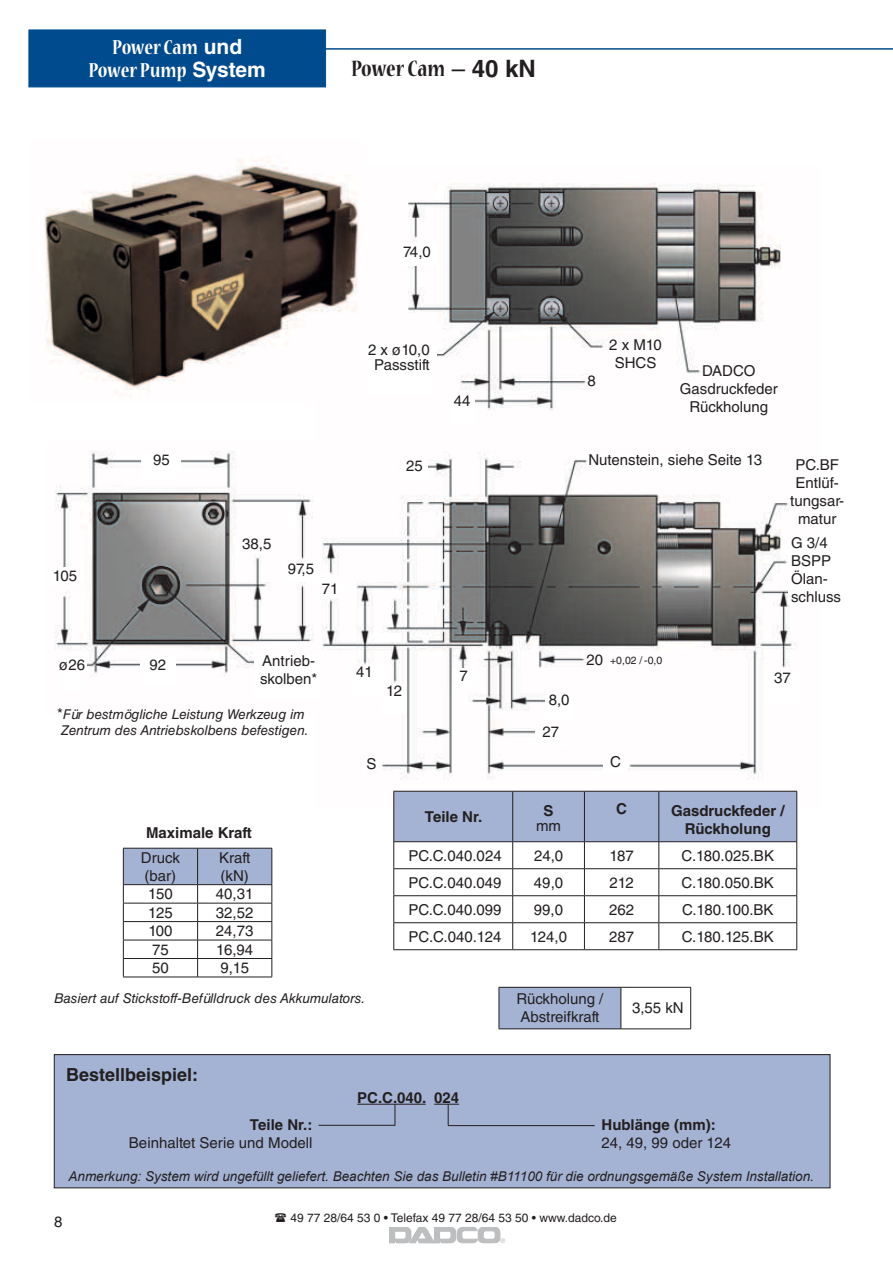
<style>
.page{position:relative;width:893px;height:1263px;background:#fff}
.page>*{position:absolute;margin:0;border:0;box-sizing:border-box;transform-origin:0 0}
.t1{font:700 condensed 24.75px "Nueva Std";letter-spacing:-.01em;color:#231f20}
.t2{font:700 condensed 22.5px/23.2px "Nueva Std";color:#fff;text-align:center}
.t3{font:700 18px "Helvetica LT Std";color:#231f20}
.t4{font:15px/18px "Helvetica LT Std";color:#231f20}
.t5{font:700 15px/18px "Helvetica LT Std";color:#231f20;text-align:center}
.t6{font:italic 13.5px/16.2px "Helvetica LT Std";color:#231f20}
.t7{font:italic 13.5px "Arial";color:#231f20}
.t8{font:12px "Helvetica LT Std";color:#231f20}
.t9{font:10.5px "Helvetica LT Std";color:#231f20}
.t10{font:6.45px "Helvetica LT Std";color:#bcbec0}
.s1{font-family:"Helvetica LT Std";font-stretch:normal;font-size:21px}
.s2{font-family:"Helvetica LT Std";font-weight:400;font-stretch:normal;font-size:24px}
.s3{font-family:"Helvetica LT Std";font-stretch:normal;font-size:24px}
.s4{font-style:normal;font-size:15px}
</style>
<div class="page">
<div style="left:29px;top:30px;width:297px;height:57px;background:#004b8e"></div>
<hr style="left:295px;top:48px;width:598px;height:2px;background:#004b8e">
<svg style="left:389px;top:1227px;width:111px;height:16px"></svg>
<img style="left:322px;top:183px;width:476px;height:624px">
<div style="left:54px;top:1054px;width:776px;height:134px;background:#a4b2d3"></div>
<div style="left:54px;top:1054px;width:776px;height:134px;border:1px solid #231f20"></div>
<hr style="left:357px;top:1104px;width:69px;height:1px;background:#231f20">
<hr style="left:319px;top:1125px;width:76px;height:1px;background:#231f20">
<svg style="left:395px;top:1104px;width:1px;height:21px"></svg>
<svg style="left:434px;top:1104px;width:25px;height:21px"></svg>
<hr style="left:448px;top:1125px;width:147px;height:1px;background:#231f20">
<hr style="left:393px;top:949px;width:120px;height:1px;background:#231f20">
<hr style="left:513px;top:949px;width:71px;height:1px;background:#231f20">
<hr style="left:584px;top:949px;width:75px;height:1px;background:#231f20">
<svg style="left:393px;top:791px;width:404px;height:158px"></svg>
<hr style="left:659px;top:949px;width:138px;height:1px;background:#231f20">
<hr style="left:513px;top:791px;width:71px;height:1px;background:#231f20">
<hr style="left:512px;top:791px;width:1px;height:50px;background:#231f20">
<hr style="left:584px;top:791px;width:1px;height:50px;background:#231f20">
<hr style="left:513px;top:841px;width:71px;height:1px;background:#231f20">
<div style="left:499px;top:987px;width:122px;height:42px;background:#a4b2d3"></div>
<hr style="left:499px;top:987px;width:122px;height:1px;background:#231f20">
<hr style="left:499px;top:987px;width:1px;height:41px;background:#231f20">
<hr style="left:621px;top:987px;width:70px;height:1px;background:#231f20">
<hr style="left:621px;top:987px;width:1px;height:41px;background:#231f20">
<hr style="left:690px;top:987px;width:1px;height:41px;background:#231f20">
<hr style="left:499px;top:1028px;width:122px;height:1px;background:#231f20">
<hr style="left:621px;top:1028px;width:70px;height:1px;background:#231f20">
<svg style="left:123px;top:849px;width:150px;height:128px"></svg>
<hr style="left:123px;top:977px;width:75px;height:1px;background:#231f20">
<hr style="left:198px;top:977px;width:74px;height:1px;background:#231f20">
<hr style="left:123px;top:848px;width:75px;height:1px;background:#231f20">
<hr style="left:123px;top:848px;width:1px;height:36px;background:#231f20">
<hr style="left:198px;top:848px;width:74px;height:1px;background:#231f20">
<hr style="left:197px;top:848px;width:1px;height:36px;background:#231f20">
<hr style="left:272px;top:848px;width:1px;height:36px;background:#231f20">
<img style="left:55px;top:451px;width:259px;height:226px">
<div style="left:254px;top:655px;width:70px;height:43px;background:#fff"></div>
<div style="left:395px;top:243px;width:44px;height:23px;background:#fff"></div>
<div style="left:57px;top:654px;width:30px;height:35px;background:#fff"></div>
<div style="left:401px;top:460px;width:27px;height:20px;background:#fff"></div>
<div style="left:764px;top:672px;width:36px;height:30px;background:#fff"></div>
<div style="left:315px;top:579px;width:30px;height:19px;background:#fff"></div>
<div style="left:346px;top:666px;width:37px;height:31px;background:#fff"></div>
<div style="left:363px;top:758px;width:17px;height:13px;background:#fff"></div>
<div style="left:588px;top:454px;width:184px;height:18px;background:#fff"></div>
<div style="left:536px;top:726px;width:30px;height:22px;background:#fff"></div>
<div style="left:545px;top:695px;width:28px;height:23px;background:#fff"></div>
<div style="left:603px;top:757px;width:25px;height:17px;background:#fff"></div>
<div style="left:142px;top:454px;width:39px;height:30px;background:#fff"></div>
<div style="left:282px;top:563px;width:38px;height:19px;background:#fff"></div>
<div style="left:51px;top:567px;width:28px;height:21px;background:#fff"></div>
<div style="left:140px;top:656px;width:36px;height:28px;background:#fff"></div>
<div style="left:382px;top:684px;width:24px;height:29px;background:#fff"></div>
<div style="left:450px;top:395px;width:24px;height:28px;background:#fff"></div>
<div style="left:347px;top:345px;width:90px;height:48px;background:#fff"></div>
<div style="left:789px;top:537px;width:52px;height:67px;background:#fff"></div>
<div style="left:454px;top:668px;width:19px;height:20px;background:#fff"></div>
<img style="left:44px;top:157px;width:318px;height:245px">
<h2 class="t2" style="left:89px;top:37px;width:179px">Power Cam <span class="s1">und<br></span>Power Pump <span class="s1">System</span></h2>
<h1 class="t1" style="left:351px;top:57px;width:186px">Power Cam <span class="s2">–</span> <span class="s3">40 kN</span></h1>
<p class="t4" style="left:53px;top:567px;width:26px">105</p>
<p class="t4" style="left:153px;top:451px;width:18px">95</p>
<p class="t4" style="left:242px;top:535px;width:31px">38,5</p>
<p class="t4" style="left:288px;top:559px;width:28px">97,5</p>
<p class="t4" style="left:322px;top:580px;width:18px">71</p>
<p class="t4" style="left:403px;top:242px;width:29px">74,0</p>
<p class="t4" style="left:368px;top:343px;width:63px;line-height:15px;text-align:center">2 x ø10,0<br>Passstift</p>
<p class="t4" style="left:454px;top:392px;width:18px">44</p>
<p class="t4" style="left:609px;top:335px;width:54px;text-align:center">2 x M10<br>SHCS</p>
<p class="t4" style="left:587px;top:371px;width:10px">8</p>
<p class="t4" style="left:680px;top:362px;width:99px;text-align:center">DADCO<br>Gasdruckfeder<br>Rückholung</p>
<p class="t4" style="left:588px;top:451px;width:175px">Nutenstein, siehe Seite 13</p>
<p class="t4" style="left:406px;top:457px;width:18px">25</p>
<p class="t4" style="left:790px;top:456px;width:55px;text-align:center">PC.BF<br>Entlüf&shy;tungsar&shy;matur</p>
<p class="t4" style="left:791px;top:533px;width:51px">G 3/4<br>BSPP<br>Ölan&shy;schluss</p>
<p class="t4" style="left:150px;top:655px;width:18px">92</p>
<p class="t4" style="left:586px;top:650px;width:18px">20</p>
<p class="t4" style="left:386px;top:682px;width:18px">12</p>
<p class="t4" style="left:260px;top:651px;width:59px">Antrieb&shy;skolben*</p>
<p class="t4" style="left:59px;top:655px;width:27px">ø26</p>
<p class="t4" style="left:356px;top:663px;width:18px">41</p>
<p class="t4" style="left:459px;top:667px;width:10px">7</p>
<p class="t4" style="left:549px;top:691px;width:22px">8,0</p>
<p class="t6" style="left:57px;top:706px;width:253px"><span class="s4">*</span>Für bestmögliche Leistung Werkzeug im<br>Zentrum des Antriebskolbens befestigen.</p>
<p class="t4" style="left:543px;top:722px;width:18px">27</p>
<p class="t4" style="left:366px;top:754px;width:12px">S</p>
<p class="t9" style="left:610px;top:655px;width:54px">+0,02 / -0,0</p>
<p class="t4" style="left:610px;top:753px;width:12px">C</p>
<p class="t4" style="left:774px;top:668px;width:18px">37</p>
<p class="t5" style="left:146px;top:823px;width:107px">Maximale Kraft</p>
<p class="t4" style="left:141px;top:848px;width:41px">Druck (bar)</p>
<p class="t4" style="left:219px;top:848px;width:32px">Kraft (kN)</p>
<p class="t4" style="left:148px;top:885px;width:26px">150</p>
<p class="t4" style="left:216px;top:885px;width:39px">40,31</p>
<p class="t4" style="left:148px;top:903px;width:26px">125</p>
<p class="t4" style="left:216px;top:903px;width:39px">32,52</p>
<p class="t4" style="left:148px;top:922px;width:26px">100</p>
<p class="t4" style="left:216px;top:922px;width:39px">24,73</p>
<p class="t4" style="left:152px;top:940px;width:18px">75</p>
<p class="t4" style="left:216px;top:940px;width:38px">16,94</p>
<p class="t4" style="left:152px;top:959px;width:18px">50</p>
<p class="t4" style="left:220px;top:959px;width:30px">9,15</p>
<p class="t6" style="left:54px;top:990px;width:313px">Basiert auf Stickstoff-Befülldruck des Akkumulators.</p>
<p class="t3" style="left:66px;top:1064px;width:133px">Bestellbeispiel:</p>
<p class="t5" style="left:425px;top:807px;width:59px">Teile Nr.</p>
<p class="t5" style="left:544px;top:801px;width:12px">S</p>
<p class="t4" style="left:536px;top:816px;width:26px">mm</p>
<p class="t5" style="left:616px;top:800px;width:12px">C</p>
<p class="t5" style="left:671px;top:801px;width:115px">Gasdruckfeder /<br>Rückholung</p>
<p class="t4" style="left:408px;top:846px;width:95px">PC.C.040.024</p>
<p class="t4" style="left:534px;top:846px;width:31px">24,0</p>
<p class="t4" style="left:609px;top:846px;width:26px">187</p>
<p class="t4" style="left:682px;top:846px;width:94px">C.180.025.BK</p>
<p class="t4" style="left:408px;top:873px;width:95px">PC.C.040.049</p>
<p class="t4" style="left:534px;top:873px;width:31px">49,0</p>
<p class="t4" style="left:609px;top:873px;width:26px">212</p>
<p class="t4" style="left:682px;top:873px;width:94px">C.180.050.BK</p>
<p class="t4" style="left:408px;top:900px;width:95px">PC.C.040.099</p>
<p class="t4" style="left:534px;top:900px;width:31px">99,0</p>
<p class="t4" style="left:609px;top:900px;width:27px">262</p>
<p class="t4" style="left:682px;top:900px;width:93px">C.180.100.BK</p>
<p class="t4" style="left:409px;top:927px;width:94px">PC.C.040.124</p>
<p class="t4" style="left:530px;top:927px;width:38px">124,0</p>
<p class="t4" style="left:609px;top:927px;width:27px">287</p>
<p class="t4" style="left:682px;top:927px;width:93px">C.180.125.BK</p>
<p class="t4" style="left:516px;top:990px;width:89px">Rückholung /<br>Abstreifkraft</p>
<p class="t4" style="left:632px;top:999px;width:53px">3,55 kN</p>
<p class="t5" style="left:250px;top:1115px;width:64px">Teile Nr.:</p>
<p class="t4" style="left:129px;top:1133px;width:185px">Beinhaltet Serie und Modell</p>
<p class="t5" style="left:357px;top:1088px;width:103px">PC.C.040. 024</p>
<p class="t5" style="left:602px;top:1115px;width:116px">Hublänge (mm):</p>
<p class="t4" style="left:602px;top:1134px;width:131px">24, 49, 99 oder 124</p>
<p class="t7" style="left:69px;top:1167px;width:747px">Anmerkung: System wird ungefüllt geliefert. Beachten Sie das Bulletin #B11100 für die ordnungsgemäße System Installation.</p>
<p class="t4" style="left:54px;top:1213px;width:10px">8</p>
<p class="t8" style="left:291px;top:1211px;width:328px">49 77 28/64 53 0 • Telefax 49 77 28/64 53 50 • www.dadco.de</p>
<p class="t10" style="left:500px;top:1237px;width:6px">®</p>
</div>
